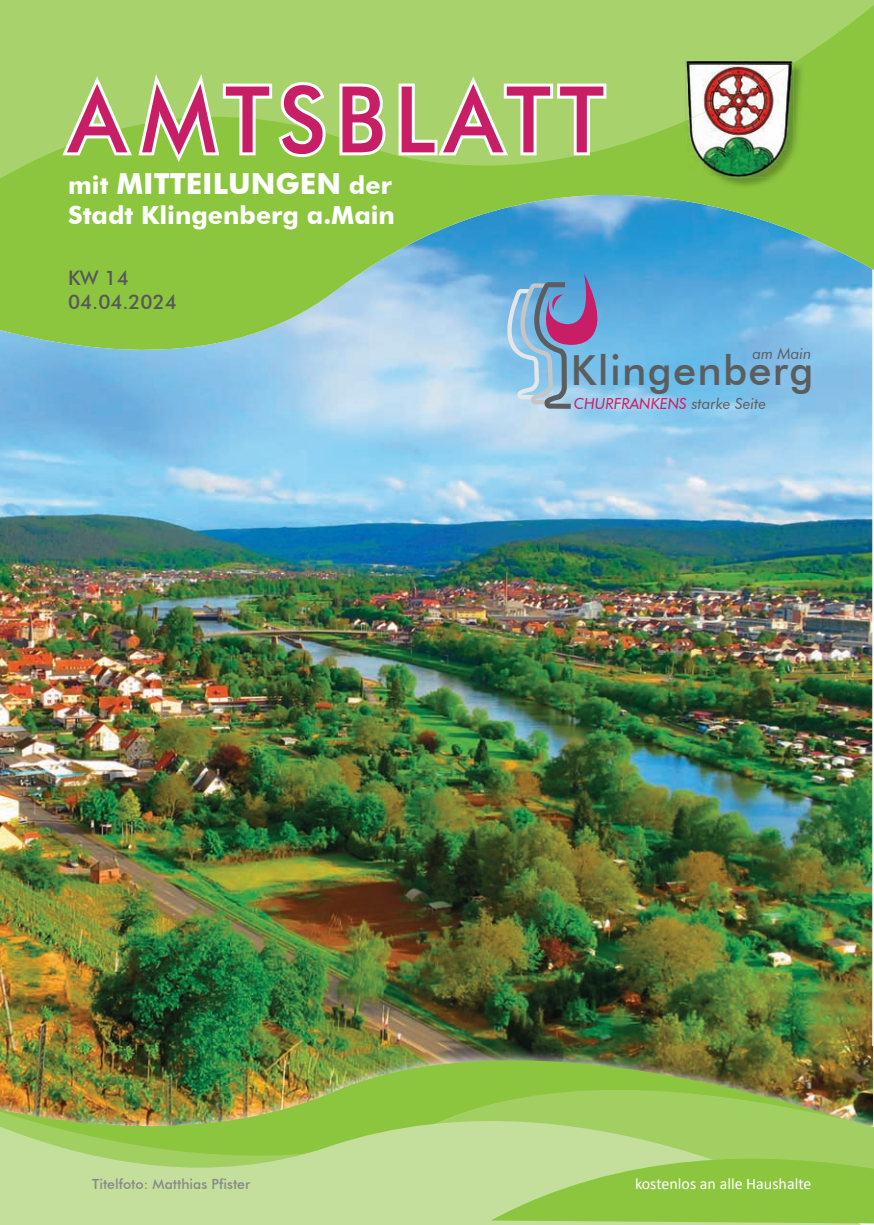
<style>
.page{position:relative;width:874px;height:1225px;background:#fff}
.page>*{position:absolute;margin:0;border:0;box-sizing:border-box;transform-origin:0 0}
.t1{font:500 92px "Futura BT";letter-spacing:.1em;color:#c71e66;scale:.95 1}
.t2{font:500 41.4px "Futura BT";letter-spacing:.03em;color:#5b5d5f}
.t3{font:700 29px "Futura BT";color:#fff}
.t4{font:700 25px "Futura BT";color:#fff}
.t5{font:500 20px/24px "Futura BT";color:#57585a}
.t6{font:16px "Calibri";color:#fff}
.t7{font:italic 15.2px "Futura BT";color:#c71e66}
.t8{font:italic 15.2px "Futura BT";color:#5b5d5f}
.t9{font:500 14px "Futura BT";color:#87898c}
.s1{font-size:25px}
.s2{color:#5b5d5f}
</style>
<div class="page">
<img style="left:0;top:369px;width:871px;height:674px">
<svg style="left:0;top:179px;width:873px;height:190px;background:#7ebe91"></svg>
<svg style="left:0;top:0;width:873px;height:179px;background:#a0cf60"></svg>
<img style="left:0;top:1043px;width:873px;height:9px">
<img style="left:0;top:1052px;width:873px;height:173px">
<svg style="left:490px;top:1079px;width:383px;height:146px;background:#9cc75c"></svg>
<img style="left:687px;top:64px;width:116px;height:124px">
<img style="left:685px;top:61px;width:108px;height:60px">
<img style="left:687px;top:64px;width:106px;height:114px">
<img style="left:687px;top:64px;width:105px;height:56px">
<svg style="left:58px;top:64px;width:271px;height:105px"></svg>
<svg style="left:336px;top:80px;width:53px;height:78px"></svg>
<svg style="left:395px;top:69px;width:214px;height:91px"></svg>
<svg style="left:507px;top:273px;width:112px;height:136px;background:#84a8cf"></svg>
<h1 class="t1" style="left:68px;top:64px;width:565px">AMTSBLATT</h1>
<h3 class="t3" style="left:68px;top:166px;width:325px"><span class="s1">mit</span> MITTEILUNGEN <span class="s1">der</span></h3>
<h3 class="t4" style="left:68px;top:200px;width:328px">Stadt Klingenberg a.Main</h3>
<h3 class="t5" style="left:68px;top:265px;width:110px">KW 14<br>04.04.2024</h3>
<p class="t9" style="left:92px;top:1175px;width:159px">Titelfoto: Matthias Pfister</p>
<p class="t8" style="left:752px;top:344px;width:60px">am Main</p>
<p class="t7" style="left:573px;top:394px;width:194px">CHURFRANKENS <span class="s2">starke Seite</span></p>
<h2 class="t2" style="left:570px;top:345px;width:244px">Klingenberg</h2>
<p class="t6" style="left:634px;top:1172px;width:178px">kostenlos an alle Haushalte</p>
</div>
